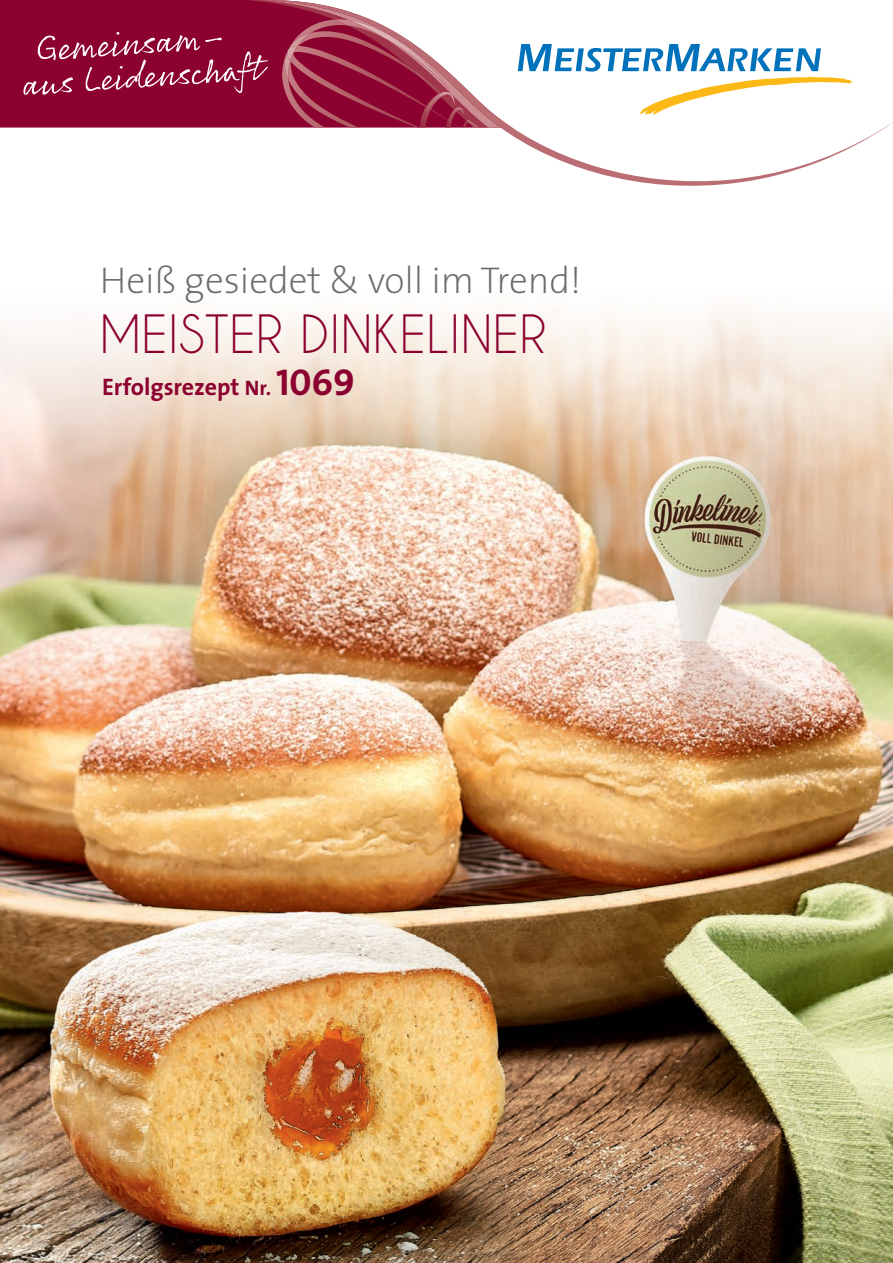
<style>
.page{position:relative;width:893px;height:1263px;background:#fff}
.page>*{position:absolute;margin:0;border:0;box-sizing:border-box;transform-origin:0 0}
.t1{font:49.5px "Caviar Dreams";letter-spacing:.01em;color:#8b012f}
.t2{font:200 37.5px "The Sans";color:#6c6d70}
.t3{font:700 24px "The Sans";color:#8b012f}
.s1{font-size:21px}
.s2{font-family:"The Sans Bold Caps";font-weight:400;font-size:37.5px}
</style>
<div class="page">
<img style="left:0;top:332px;width:893px;height:931px">
<svg style="left:1px;top:308px;width:892px;height:136px"></svg>
<div style="left:0;top:0;width:23px;height:128px;background:#8b012f"></div>
<svg style="left:500px;top:70px;width:392px;height:116px"></svg>
<svg style="left:23px;top:0;width:477px;height:128px"></svg>
<svg style="left:518px;top:44px;width:334px;height:70px"></svg>
<p class="t2" style="left:100px;top:250px;width:483px">Heiß gesiedet &amp; voll im Trend!</p>
<h1 class="t1" style="left:100px;top:304px;width:447px">MEISTER DINKELINER</h1>
<p class="t3" style="left:102px;top:367px;width:254px">Erfolgsrezept <span class="s1">Nr.</span> <span class="s2">1069</span></p>
</div>
